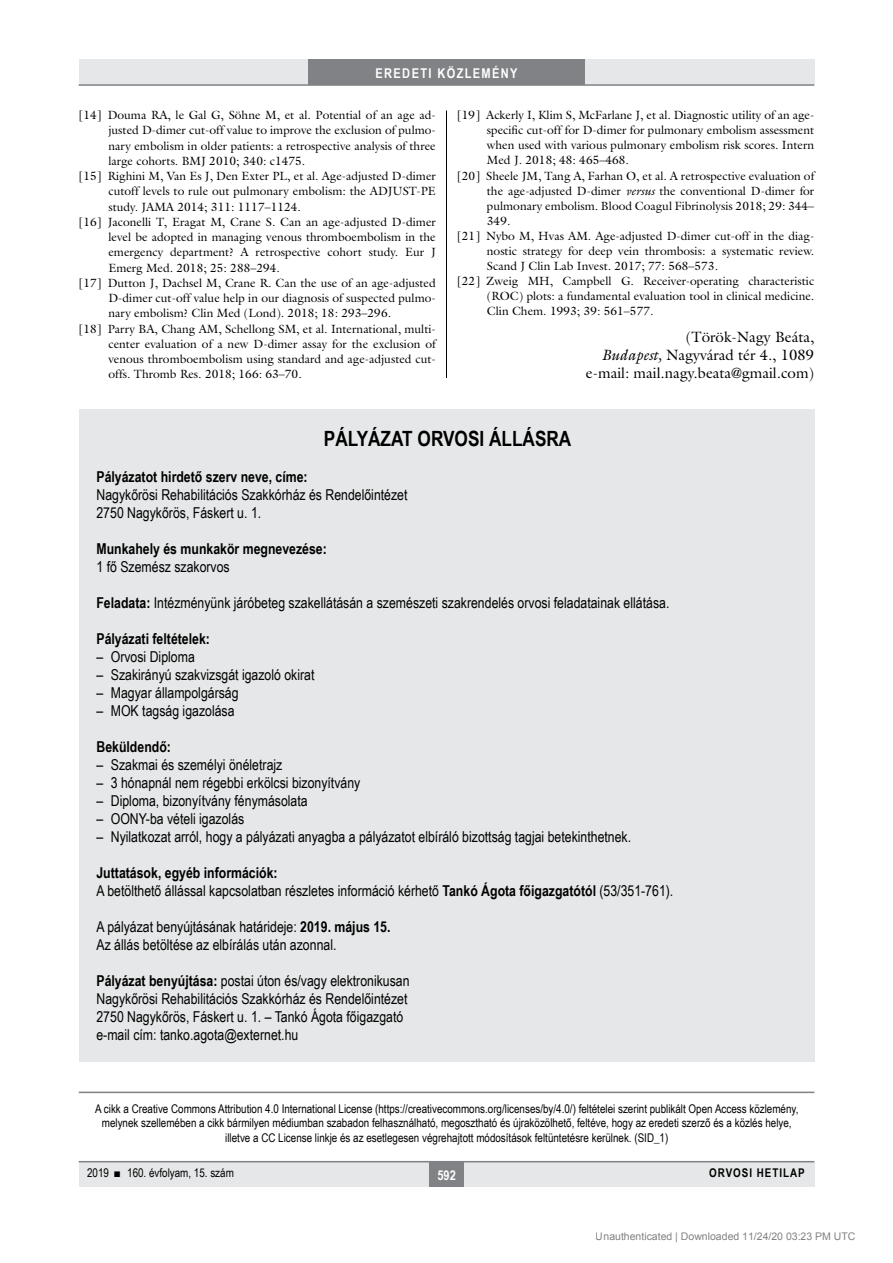
<style>
.page{position:relative;width:893px;height:1263px;background:#fff}
.page>*{position:absolute;margin:0;border:0;box-sizing:border-box;transform-origin:0 0}
.Rendezvenyek{font:700 21px "Arial Narrow";color:#000}
.roviditesek_cim{font:15px "Arial Narrow";color:#000}
.roviditesek_cim-2{font:700 15px "Arial Narrow";color:#000}
.irodalom_szerzo{font:15px "Galliard Reg";color:#000}
.t1{font:700 13.5px "Arial Narrow";letter-spacing:.1em;color:#fff}
.t2{font:12px/15.3px "Galliard Reg";color:#000;text-align:justify}
.roviditesek_cim-3{font:12px/14.4px "Arial Narrow";color:#000;text-align:center}
.t3{font:700 12px "Arial Narrow";letter-spacing:.08em;color:#000}
.t4{font:10.5px "Arial";color:rgb(0 0 0/.5)}
.s1{font-style:italic}
.s2{font-weight:700}
</style>
<div class="page">
<div style="left:79px;top:1161px;width:735px;height:25px;background:#e6e7e8"></div>
<hr style="left:79px;top:1161px;width:735px;height:1px;background:#808285">
<div style="left:430px;top:1161px;width:34px;height:25px;background:#808285"></div>
<div style="left:79px;top:60px;width:735px;height:25px;background:#e6e7e8"></div>
<div style="left:308px;top:60px;width:277px;height:25px;background:#808285"></div>
<hr style="left:79px;top:84px;width:735px;height:2px;background:#808285">
<hr style="left:446px;top:111px;width:1px;height:1026px;background:#000">
<div style="left:79px;top:378px;width:735px;height:759px;background:#fff"></div>
<hr style="left:79px;top:1091px;width:735px;height:2px;background:#808285">
<div style="left:79px;top:409px;width:736px;height:653px;background:#e6e7e8"></div>
<p class="t1" style="left:375px;top:63px;width:144px">EREDETI KÖZLEMÉNY</p>
<p class="t2" style="left:108px;top:107px;width:329px;text-indent:-30px">[14] Douma RA, le Gal G, Söhne M, et al. Potential of an age ad&shy;justed D-dimer cut-off value to improve the exclusion of pulmo&shy;nary embolism in older patients: a retrospective analysis of three large cohorts. BMJ 2010; 340: c1475.</p>
<p class="t2" style="left:108px;top:168px;width:329px;text-indent:-30px">[15] Righini M, Van Es J, Den Exter PL, et al. Age-adjusted D-dimer cutoff levels to rule out pulmonary embolism: the ADJUST-PE study. JAMA 2014; 311: 1117–1124.</p>
<p class="t2" style="left:108px;top:214px;width:329px;text-indent:-30px">[16] Jaconelli T, Eragat M, Crane S. Can an age-adjusted D-dimer level be adopted in managing venous thromboembolism in the emergency department? A retrospective cohort study. Eur J Emerg Med. 2018; 25: 288–294.</p>
<p class="t2" style="left:108px;top:275px;width:329px;text-indent:-30px">[17] Dutton J, Dachsel M, Crane R. Can the use of an age-adjusted D-dimer cut-off value help in our diagnosis of suspected pulmo&shy;nary embolism? Clin Med (Lond). 2018; 18: 293–296.</p>
<p class="t2" style="left:108px;top:321px;width:329px;text-indent:-30px">[18] Parry BA, Chang AM, Schellong SM, et al. International, multi&shy;center evaluation of a new D-dimer assay for the exclusion of venous thromboembolism using standard and age-adjusted cut&shy;offs. Thromb Res. 2018; 166: 63–70.</p>
<p class="t2" style="left:487px;top:107px;width:329px;text-indent:-30px">[19] Ackerly I, Klim S, McFarlane J, et al. Diagnostic utility of an age&shy;specific cut-off for D-dimer for pulmonary embolism assessment when used with various pulmonary embolism risk scores. Intern Med J. 2018; 48: 465–468.</p>
<p class="t2" style="left:487px;top:168px;width:329px;text-indent:-30px">[20] Sheele JM, Tang A, Farhan O, et al. A retrospective evaluation of the age-adjusted D-dimer <span class="s1">versus</span> the conventional D-dimer for pulmonary embolism. Blood Coagul Fibrinolysis 2018; 29: 344– 349.</p>
<p class="t2" style="left:487px;top:228px;width:329px;text-indent:-30px">[21] Nybo M, Hvas AM. Age-adjusted D-dimer cut-off in the diag&shy;nostic strategy for deep vein thrombosis: a systematic review.<br>Scand J Clin Lab Invest. 2017; 77: 568–573.</p>
<p class="t2" style="left:487px;top:273px;width:329px;text-indent:-30px">[22] Zweig MH, Campbell G. Receiver-operating characteristic (ROC) plots: a fundamental evaluation tool in clinical medicine.<br>Clin Chem. 1993; 39: 561–577.</p>
<p class="irodalom_szerzo" style="left:686px;top:328px;width:130px">(Török-Nagy Beáta,</p>
<p class="irodalom_szerzo" style="left:602px;top:346px;width:214px"><span class="s1">Budapest,</span> Nagyvárad tér 4., 1089</p>
<p class="irodalom_szerzo" style="left:586px;top:364px;width:230px">e-mail: mail.nagy.beata@gmail.com)</p>
<p class="Rendezvenyek" style="left:324px;top:423px;width:249px">PÁLYÁZAT ORVOSI ÁLLÁSRA</p>
<p class="roviditesek_cim-2" style="left:96px;top:466px;width:213px">Pályázatot hirdető szerv neve, címe:</p>
<p class="roviditesek_cim" style="left:96px;top:484px;width:313px">Nagykőrösi Rehabilitációs Szakkórház és Rendelőintézet</p>
<p class="roviditesek_cim" style="left:96px;top:502px;width:166px">2750 Nagykőrös, Fáskert u. 1.</p>
<p class="roviditesek_cim-2" style="left:96px;top:538px;width:232px">Munkahely és munkakör megnevezése:</p>
<p class="roviditesek_cim" style="left:96px;top:556px;width:135px">1 fő Szemész szakorvos</p>
<p class="roviditesek_cim" style="left:96px;top:592px;width:574px"><span class="s2">Feladata:</span> Intézményünk járóbeteg szakellátásán a szemészeti szakrendelés orvosi feladatainak ellátása.</p>
<p class="roviditesek_cim-2" style="left:96px;top:628px;width:115px">Pályázati feltételek:</p>
<p class="roviditesek_cim" style="left:96px;top:646px;width:100px">– Orvosi Diploma</p>
<p class="roviditesek_cim" style="left:96px;top:664px;width:220px">– Szakirányú szakvizsgát igazoló okirat</p>
<p class="roviditesek_cim" style="left:96px;top:682px;width:144px">– Magyar állampolgárság</p>
<p class="roviditesek_cim" style="left:96px;top:700px;width:140px">– MOK tagság igazolása</p>
<p class="roviditesek_cim-2" style="left:96px;top:736px;width:76px">Beküldendő:</p>
<p class="roviditesek_cim" style="left:96px;top:754px;width:187px">– Szakmai és személyi önéletrajz</p>
<p class="roviditesek_cim" style="left:96px;top:772px;width:265px">– 3 hónapnál nem régebbi erkölcsi bizonyítvány</p>
<p class="roviditesek_cim" style="left:96px;top:790px;width:213px">– Diploma, bizonyítvány fénymásolata</p>
<p class="roviditesek_cim" style="left:96px;top:808px;width:149px">– OONY-ba vételi igazolás</p>
<p class="roviditesek_cim" style="left:96px;top:826px;width:536px">– Nyilatkozat arról, hogy a pályázati anyagba a pályázatot elbíráló bizottság tagjai betekinthetnek.</p>
<p class="roviditesek_cim-2" style="left:96px;top:862px;width:183px">Juttatások, egyéb információk:</p>
<p class="roviditesek_cim" style="left:96px;top:880px;width:578px">A betölthető állással kapcsolatban részletes információ kérhető <span class="s2">Tankó Ágota főigazgatótól</span> (53/351-761).</p>
<p class="roviditesek_cim" style="left:96px;top:916px;width:296px">A pályázat benyújtásának határideje: <span class="s2">2019. május 15.</span></p>
<p class="roviditesek_cim" style="left:96px;top:934px;width:242px">Az állás betöltése az elbírálás után azonnal.</p>
<p class="roviditesek_cim" style="left:96px;top:970px;width:315px"><span class="s2">Pályázat benyújtása:</span> postai úton és/vagy elektronikusan</p>
<p class="roviditesek_cim" style="left:96px;top:988px;width:313px">Nagykőrösi Rehabilitációs Szakkórház és Rendelőintézet</p>
<p class="roviditesek_cim" style="left:96px;top:1006px;width:308px">2750 Nagykőrös, Fáskert u. 1. – Tankó Ágota főigazgató</p>
<p class="roviditesek_cim" style="left:96px;top:1024px;width:203px">e-mail cím: tanko.agota@externet.hu</p>
<p class="roviditesek_cim-3" style="left:95px;top:1101px;width:705px">A cikk a Creative Commons Attribution 4.0 International License (https://creativecommons.org/licenses/by/4.0/) feltételei szerint publikált Open Access közlemény, melynek szellemében a cikk bármilyen médiumban szabadon felhasználható, megosztható és újraközölhető, feltéve, hogy az eredeti szerző és a közlés helye, illetve a CC License linkje és az esetlegesen végrehajtott módosítások feltüntetésre kerülnek. (SID_1)</p>
<p class="roviditesek_cim-3" style="left:87px;top:1165px;width:148px">2019 ■ 160. évfolyam, 15. szám</p>
<p class="t1" style="left:437px;top:1165px;width:20px">592</p>
<p class="t3" style="left:709px;top:1164px;width:97px">ORVOSI HETILAP</p>
<p class="t4" style="left:596px;top:1231px;width:261px">Unauthenticated | Downloaded 11/24/20 03:23 PM UTC</p>
</div>
